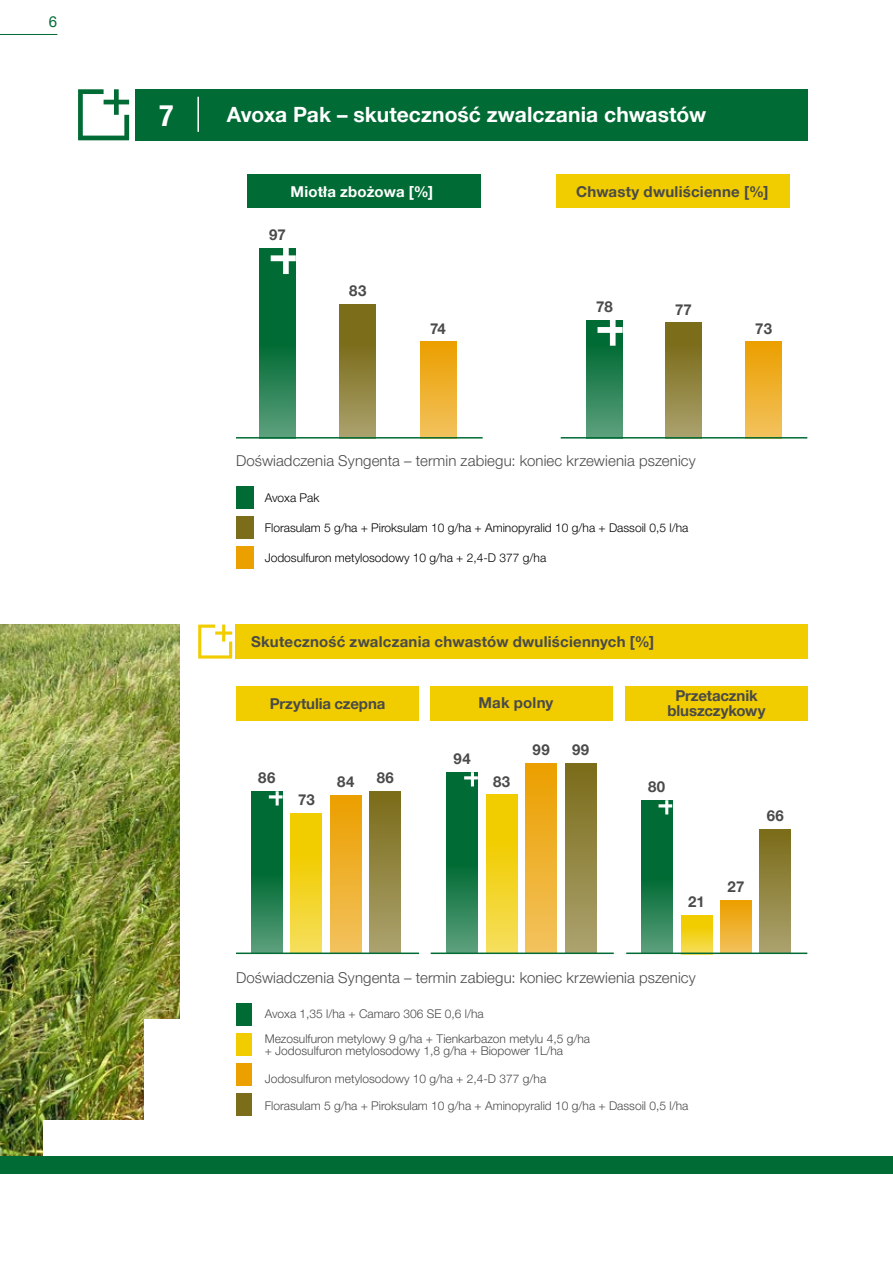
<style>
.page{position:relative;width:893px;height:1263px;background:#fff}
.page>*{position:absolute;margin:0;border:0;box-sizing:border-box;transform-origin:0 0}
.t1{font:700 condensed 30px "Helvetica Neue LT Pro";color:#fff}
.t2{font:700 21px "Helvetica Neue LT Pro";letter-spacing:.005em;color:#fff}
.t3{font:300 15px "Helvetica Neue LT Pro";letter-spacing:.01em;color:#4a4a49}
.t4{font:700 15px "Helvetica Neue LT Pro";letter-spacing:.01em;color:#4a4a49}
.t5{font:700 15px/15px "Helvetica Neue LT Pro";letter-spacing:-.01em;color:#4a4a49;text-align:center}
.t6{font:700 15px "Helvetica Neue LT Pro";letter-spacing:.01em;color:#fff}
.t7{font:15px "Helvetica Neue LT Pro";color:#006b34}
.t8{font:300 12px/24.9px "Helvetica Neue LT Pro";color:#4a4a49}
.t9{font:300 12px "Helvetica Neue LT Pro";color:#000}
</style>
<div class="page">
<svg style="left:641px;top:800px;width:31px;height:152px;background:#177846"></svg>
<div style="left:720px;top:900px;width:31px;height:54px;background:linear-gradient(to bottom,#eb9e00,#f2c25c)"></div>
<div style="left:760px;top:830px;width:31px;height:124px;background:linear-gradient(to bottom,#7b6c19,#aca26e)"></div>
<div style="left:681px;top:915px;width:31px;height:39px;background:linear-gradient(to bottom,#f0c900,#f5dd54)"></div>
<svg style="left:447px;top:772px;width:31px;height:180px;background:#177846"></svg>
<div style="left:526px;top:763px;width:31px;height:190px;background:linear-gradient(to bottom,#eb9f00,#f2c35e)"></div>
<div style="left:565px;top:763px;width:31px;height:190px;background:linear-gradient(to bottom,#7a6b19,#aca26f)"></div>
<div style="left:486px;top:795px;width:31px;height:158px;background:linear-gradient(to bottom,#f0c900,#f5dd56)"></div>
<svg style="left:464px;top:772px;width:14px;height:14px"></svg>
<svg style="left:251px;top:791px;width:32px;height:161px;background:#177846"></svg>
<div style="left:330px;top:795px;width:31px;height:159px;background:linear-gradient(to bottom,#eb9f00,#f2c35e)"></div>
<div style="left:370px;top:791px;width:31px;height:163px;background:linear-gradient(to bottom,#7a6b19,#aca36f)"></div>
<div style="left:291px;top:813px;width:31px;height:141px;background:linear-gradient(to bottom,#f0c900,#f5dd56)"></div>
<svg style="left:269px;top:791px;width:14px;height:14px"></svg>
<div style="left:236px;top:686px;width:182px;height:34px;background:#f1cd00"></div>
<div style="left:431px;top:686px;width:182px;height:34px;background:#f1cd00"></div>
<div style="left:625px;top:686px;width:182px;height:34px;background:#f1cd00"></div>
<div style="left:586px;top:320px;width:37px;height:118px;background:linear-gradient(to bottom,#006228,#5a9e7b)"></div>
<svg style="left:597px;top:320px;width:26px;height:26px"></svg>
<div style="left:665px;top:322px;width:37px;height:116px;background:linear-gradient(to bottom,#74650e,#aaa06b)"></div>
<div style="left:745px;top:341px;width:37px;height:97px;background:linear-gradient(to bottom,#eb9f00,#f2c35e)"></div>
<div style="left:247px;top:174px;width:233px;height:34px;background:#006b34"></div>
<div style="left:556px;top:174px;width:233px;height:34px;background:#f1cd00"></div>
<svg style="left:259px;top:248px;width:37px;height:189px;background:#197948"></svg>
<div style="left:420px;top:341px;width:36px;height:97px;background:linear-gradient(to bottom,#eb9f00,#f2c35e)"></div>
<svg style="left:340px;top:304px;width:36px;height:133px;background:#8c7f38"></svg>
<img style="left:0;top:624px;width:180px;height:533px">
<div style="left:144px;top:1020px;width:38px;height:239px;background:#fff"></div>
<div style="left:43px;top:1120px;width:239px;height:38px;background:#fff"></div>
<div style="left:135px;top:89px;width:672px;height:51px;background:#006b34"></div>
<svg style="left:78px;top:89px;width:51px;height:51px"></svg>
<hr style="left:197px;top:97px;width:2px;height:35px;background:#fff">
<div style="left:235px;top:624px;width:572px;height:34px;background:#f1cd00"></div>
<svg style="left:198px;top:624px;width:34px;height:34px"></svg>
<div style="left:236px;top:516px;width:17px;height:23px;background:#7c6d1b"></div>
<div style="left:236px;top:546px;width:17px;height:23px;background:#eca000"></div>
<div style="left:236px;top:486px;width:17px;height:23px;background:#006b34"></div>
<div style="left:236px;top:1003px;width:15px;height:22px;background:#006b34"></div>
<div style="left:236px;top:1033px;width:15px;height:22px;background:#f1cd00"></div>
<div style="left:236px;top:1063px;width:15px;height:23px;background:#eca000"></div>
<div style="left:236px;top:1093px;width:15px;height:23px;background:#7c6d1b"></div>
<svg style="left:271px;top:248px;width:25px;height:26px"></svg>
<hr style="left:236px;top:952px;width:183px;height:2px;background:#006b34">
<hr style="left:431px;top:952px;width:183px;height:2px;background:#006b34">
<hr style="left:626px;top:952px;width:181px;height:2px;background:#006b34">
<hr style="left:236px;top:437px;width:247px;height:2px;background:#006b34">
<hr style="left:561px;top:437px;width:246px;height:2px;background:#006b34">
<svg style="left:658px;top:800px;width:14px;height:14px"></svg>
<div style="left:0;top:1157px;width:893px;height:17px;background:#006b34"></div>
<hr style="left:0;top:34px;width:57px;height:1px;background:#006b34">
<p class="t7" style="left:49px;top:12px;width:10px">6</p>
<h1 class="t1" style="left:159px;top:97px;width:16px">7</h1>
<h2 class="t2" style="left:227px;top:101px;width:481px">Avoxa Pak – skuteczność zwalczania chwastów</h2>
<p class="t6" style="left:291px;top:182px;width:144px">Miotła zbożowa [%]</p>
<p class="t4" style="left:269px;top:225px;width:18px">97</p>
<p class="t4" style="left:349px;top:281px;width:19px">83</p>
<p class="t4" style="left:430px;top:319px;width:17px">74</p>
<p class="t4" style="left:576px;top:182px;width:194px">Chwasty dwuliścienne [%]</p>
<p class="t4" style="left:596px;top:297px;width:18px">78</p>
<p class="t4" style="left:675px;top:300px;width:18px">77</p>
<p class="t4" style="left:755px;top:319px;width:18px">73</p>
<p class="t3" style="left:236px;top:451px;width:461px">Doświadczenia Syngenta – termin zabiegu: koniec krzewienia pszenicy</p>
<p class="t9" style="left:265px;top:491px;width:56px">Avoxa Pak</p>
<p class="t9" style="left:265px;top:521px;width:425px">Florasulam 5 g/ha + Piroksulam 10 g/ha + Aminopyralid 10 g/ha + Dassoil 0,5 l/ha</p>
<p class="t9" style="left:265px;top:550px;width:283px">Jodosulfuron metylosodowy 10 g/ha + 2,4-D 377 g/ha</p>
<p class="t4" style="left:251px;top:632px;width:404px">Skuteczność zwalczania chwastów dwuliściennych [%]</p>
<p class="t5" style="left:270px;top:696px;width:117px">Przytulia czepna</p>
<p class="t4" style="left:478px;top:694px;width:76px">Mak polny</p>
<p class="t5" style="left:667px;top:687px;width:99px">Przetacznik bluszczykowy</p>
<p class="t4" style="left:258px;top:768px;width:19px">86</p>
<p class="t4" style="left:298px;top:790px;width:18px">73</p>
<p class="t4" style="left:337px;top:773px;width:19px">84</p>
<p class="t4" style="left:377px;top:768px;width:19px">86</p>
<p class="t4" style="left:454px;top:749px;width:19px">94</p>
<p class="t4" style="left:493px;top:772px;width:19px">83</p>
<p class="t4" style="left:533px;top:740px;width:19px">99</p>
<p class="t4" style="left:572px;top:740px;width:19px">99</p>
<p class="t4" style="left:648px;top:777px;width:19px">80</p>
<p class="t4" style="left:688px;top:892px;width:18px">21</p>
<p class="t4" style="left:767px;top:807px;width:19px">66</p>
<p class="t4" style="left:728px;top:877px;width:18px">27</p>
<p class="t3" style="left:236px;top:968px;width:461px">Doświadczenia Syngenta – termin zabiegu: koniec krzewienia pszenicy</p>
<p class="t8" style="left:265px;top:1001px;width:327px">Avoxa 1,35 l/ha + Camaro 306 SE 0,6 l/ha<br>Mezosulfuron metylowy 9 g/ha + Tienkarbazon metylu 4,5 g/ha</p>
<p class="t8" style="left:265px;top:1038px;width:300px">+ Jodosulfuron metylosodowy 1,8 g/ha + Biopower 1L/ha</p>
<p class="t8" style="left:265px;top:1066px;width:283px">Jodosulfuron metylosodowy 10 g/ha + 2,4-D 377 g/ha</p>
<p class="t8" style="left:265px;top:1093px;width:425px">Florasulam 5 g/ha + Piroksulam 10 g/ha + Aminopyralid 10 g/ha + Dassoil 0,5 l/ha</p>
</div>
